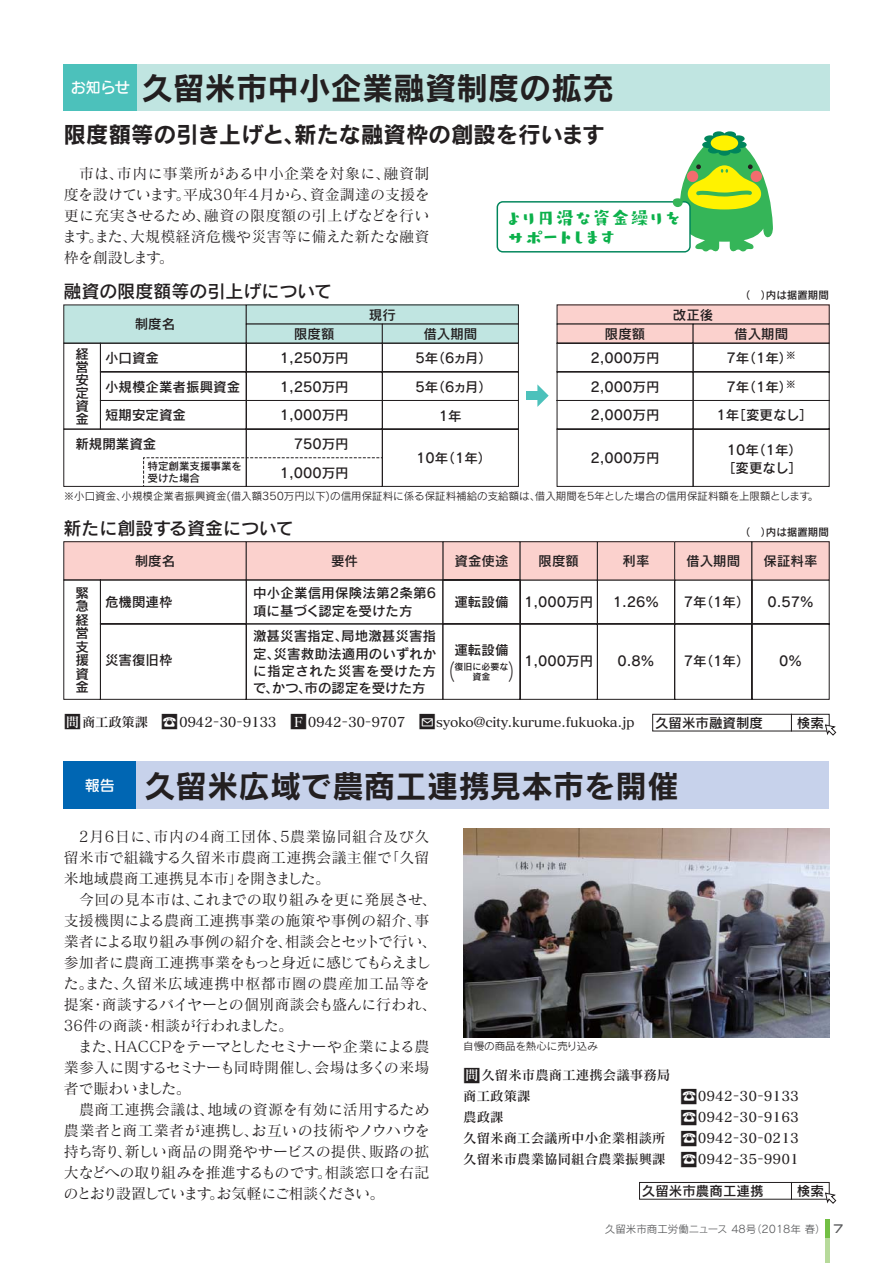
<style>
.page{position:relative;width:893px;height:1263px;background:#fff}
.page>*{position:absolute;margin:0;border:0;box-sizing:border-box;transform-origin:0 0}
.t1{font:31.5px "Rodin Pro B 90 pv RKSJ H";color:#231f20}
.t2{font:22.5px "Rodin Pro B 90 pv RKSJ H";color:#231f20}
.t3{font:22.5px "Rodin Pro M 90 pv RKSJ H";color:#231f20;scale:.75 1}
.t4{font:19.05px/19px "Baby Pop Std EB 90 pv RKSJ H";letter-spacing:-.12em;color:#0cb14b}
.t5{font:18px "Rodin Pro DB 90 pv RKSJ H";color:#231f20}
.t6{font:15px/21px "Matisse Pro M 90 pv RKSJ H";letter-spacing:.005em;color:#231f20;text-align:justify}
.t7{font:13.5px/28.7px "Rodin Pro DB 90 pv RKSJ H";color:#231f20;text-align:justify}
.t8{font:13.5px/21px "Matisse Pro DB 90 pv RKSJ H";color:#231f20}
.t9{font:13.5px "Matisse Pro DB 90 pv RKSJ H";letter-spacing:-.025em;color:#231f20}
.t10{font:13.5px/28.7px "Rodin Pro DB 90 pv RKSJ H";letter-spacing:-.09em;color:#231f20;text-align:center}
.t11{font:10.5px "Rodin Pro M 90 pv RKSJ H";color:#231f20}
.t12{font:10.5px/12px "Rodin Pro DB 90 pv RKSJ H";color:#231f20}
.t13{font:10.5px "Rodin Pro M 90 pv RKSJ H";color:#58595b}
.t14{font:9px "Rodin Pro DB 90 pv RKSJ H";color:#231f20}
.s1{font-size:17.55px}
.s2{color:#fff}
.s3{font-family:"Blair Md ITCTT Medium";font-size:12px}
</style>
<div class="page">
<img style="left:463px;top:829px;width:366px;height:208px">
<svg style="left:443px;top:541px;width:387px;height:159px"></svg>
<div style="left:520px;top:542px;width:77px;height:38px;background:#fbd1cd"></div>
<div style="left:520px;top:541px;width:78px;height:39px;border:1px solid #231f20"></div>
<div style="left:597px;top:542px;width:78px;height:38px;background:#fbd1cd"></div>
<div style="left:597px;top:541px;width:78px;height:39px;border:1px solid #231f20"></div>
<div style="left:675px;top:542px;width:77px;height:38px;background:#fbd1cd"></div>
<div style="left:674px;top:541px;width:78px;height:39px;border:1px solid #231f20"></div>
<div style="left:752px;top:542px;width:77px;height:38px;background:#fbd1cd"></div>
<div style="left:752px;top:541px;width:77px;height:39px;border:1px solid #231f20"></div>
<div style="left:557px;top:305px;width:272px;height:19px;background:#fbd1cd"></div>
<svg style="left:557px;top:324px;width:136px;height:19px;background:#ebc4c0"></svg>
<div style="left:77px;top:761px;width:752px;height:48px;background:#c7d2eb"></div>
<div style="left:64px;top:761px;width:72px;height:48px;background:#0066b3"></div>
<div style="left:639px;top:1182px;width:153px;height:17px;border:1px solid #231f20"></div>
<div style="left:791px;top:1182px;width:39px;height:17px;border:1px solid #231f20"></div>
<svg style="left:825px;top:1192px;width:12px;height:12px"></svg>
<div style="left:652px;top:714px;width:140px;height:17px;border:1px solid #231f20"></div>
<div style="left:791px;top:714px;width:39px;height:17px;border:1px solid #231f20"></div>
<svg style="left:825px;top:724px;width:12px;height:12px"></svg>
<div style="left:137px;top:64px;width:692px;height:47px;background:#c0e5e1"></div>
<div style="left:64px;top:64px;width:73px;height:47px;background:#4cc1bb"></div>
<div style="left:64px;top:542px;width:182px;height:38px;background:#fbd1cd"></div>
<div style="left:64px;top:541px;width:182px;height:39px;border:1px solid #231f20"></div>
<div style="left:246px;top:542px;width:197px;height:38px;background:#fbd1cd"></div>
<div style="left:246px;top:541px;width:197px;height:39px;border:1px solid #231f20"></div>
<div style="left:693px;top:324px;width:136px;height:19px;background:#fbd1cd"></div>
<div style="left:64px;top:305px;width:182px;height:38px;background:#c0e5e1"></div>
<div style="left:246px;top:305px;width:272px;height:19px;background:#c0e5e1"></div>
<div style="left:246px;top:324px;width:136px;height:19px;background:#c0e5e1"></div>
<div style="left:382px;top:324px;width:136px;height:19px;background:#c0e5e1"></div>
<div style="left:64px;top:429px;width:182px;height:58px;border:1px solid #231f20"></div>
<svg style="left:63px;top:579px;width:380px;height:121px"></svg>
<svg style="left:497px;top:201px;width:194px;height:52px"></svg>
<div style="left:498px;top:203px;width:191px;height:48px;background:#fff;border-radius:5px"></div>
<svg style="left:673px;top:131px;width:100px;height:121px"></svg>
<svg style="left:100px;top:343px;width:730px;height:144px"></svg>
<hr style="left:825px;top:1237px;width:4px;height:26px;background:#b7da9b">
<hr style="left:825px;top:1219px;width:4px;height:18px;background:#72bf44">
<p class="t1" style="left:71px;top:76px;width:545px"><sup>お知らせ</sup> 久留米市中小企業融資制度の拡充</p>
<p class="t2" style="left:64px;top:126px;width:542px">限度額等の引き上げと、新たな融資枠の創設を行います</p>
<p class="t6" style="left:62px;top:165px;width:369px">　市は、市内に事業所がある中小企業を対象に、融資制度を設けています。平成30年４月から、資金調達の支援を更に充実させるため、融資の限度額の引上げなどを行います。また、大規模経済危機や災害等に備えた新たな融資枠を創設します。</p>
<p class="t4" style="left:504px;top:211px;width:180px">より円滑な資金繰りをサポートします</p>
<p class="t5" style="left:64px;top:285px;width:270px">融資の限度額等の引上げについて</p>
<p class="t12" style="left:740px;top:291px;width:91px">（　）内は据置期間</p>
<p class="t7" style="left:135px;top:311px;width:42px">制度名</p>
<p class="t7" style="left:369px;top:302px;width:28px">現行</p>
<p class="t7" style="left:294px;top:321px;width:42px">限度額</p>
<p class="t7" style="left:423px;top:321px;width:55px">借入期間</p>
<p class="t7" style="left:75px;top:349px;width:14px;line-height:13px">経営安定資金</p>
<p class="t7" style="left:105px;top:346px;width:136px;text-align:left">小口資金<br>小規模企業者振興資金短期安定資金</p>
<p class="t7" style="left:280px;top:346px;width:70px;text-align:right">1,250万円<br>1,250万円<br>1,000万円<br>750万円<br>1,000万円</p>
<p class="t10" style="left:415px;top:346px;width:78px">5年（6ヵ月）<br>5年（6ヵ月）<br>1年</p>
<p class="t7" style="left:75px;top:431px;width:82px">新規開業資金</p>
<p class="t12" style="left:148px;top:462px;width:96px">特定創業支援事業を受けた場合</p>
<p class="t7" style="left:416px;top:445px;width:77px">10年（1年）</p>
<p class="t7" style="left:673px;top:302px;width:42px">改正後</p>
<p class="t7" style="left:605px;top:321px;width:42px">限度額</p>
<p class="t7" style="left:726px;top:324px;width:71px;line-height:24.2px;text-align:center">借入期間<br>7年（1年）<sup>※</sup></p>
<p class="t7" style="left:716px;top:374px;width:98px;text-align:center">7年（1年）<sup>※<br></sup>1年［変更なし］</p>
<p class="t7" style="left:591px;top:346px;width:70px">2,000万円2,000万円2,000万円</p>
<p class="t7" style="left:591px;top:445px;width:70px">2,000万円</p>
<p class="t7" style="left:722px;top:442px;width:82px;line-height:18px;text-align:center">10年（1年）［変更なし］</p>
<p class="t11" style="left:64px;top:492px;width:756px">※小口資金、小規模企業者振興資金(借入額350万円以下)の信用保証料に係る保証料補給の支給額は、借入期間を5年とした場合の信用保証料額を上限額とします。</p>
<p class="t5" style="left:64px;top:521px;width:232px">新たに創設する資金について</p>
<p class="t12" style="left:740px;top:527px;width:91px">（　）内は据置期間</p>
<p class="t7" style="left:75px;top:587px;width:14px;line-height:13.5px">緊急経営支援資金</p>
<p class="t7" style="left:135px;top:549px;width:42px">制度名</p>
<p class="t7" style="left:331px;top:549px;width:28px">要件</p>
<p class="t7" style="left:454px;top:549px;width:55px">資金使途</p>
<p class="t7" style="left:538px;top:549px;width:42px">限度額</p>
<p class="t7" style="left:622px;top:549px;width:28px">利率</p>
<p class="t7" style="left:686px;top:549px;width:55px">借入期間</p>
<p class="t7" style="left:764px;top:549px;width:56px">保証料率</p>
<p class="t7" style="left:253px;top:586px;width:185px;line-height:17.2px">中小企業信用保険法第2条第6項に基づく認定を受けた方</p>
<p class="t7" style="left:253px;top:629px;width:185px;line-height:17.2px">激甚災害指定、局地激甚災害指定、災害救助法適用のいずれかに指定された災害を受けた方で、かつ、市の認定を受けた方</p>
<p class="t7" style="left:684px;top:589px;width:67px">7年（1年）</p>
<p class="t7" style="left:105px;top:590px;width:69px">危機関連枠</p>
<p class="t7" style="left:454px;top:589px;width:140px">運転設備 1,000万円</p>
<p class="t7" style="left:613px;top:589px;width:48px">1.26％</p>
<p class="t7" style="left:767px;top:589px;width:48px">0.57％</p>
<p class="t7" style="left:454px;top:638px;width:55px">運転設備</p>
<p class="t7" style="left:105px;top:648px;width:69px">災害復旧枠</p>
<p class="t7" style="left:524px;top:648px;width:70px">1,000万円</p>
<p class="t7" style="left:618px;top:648px;width:38px">0.8％</p>
<p class="t7" style="left:684px;top:648px;width:67px">7年（1年）</p>
<p class="t7" style="left:779px;top:648px;width:24px">0％</p>
<p class="t3" style="left:438px;top:663px;width:24px">（</p>
<p class="t3" style="left:508px;top:663px;width:24px">）</p>
<p class="t14" style="left:455px;top:663px;width:55px">復旧に必要な</p>
<p class="t14" style="left:473px;top:673px;width:19px">資金</p>
<p class="t9" style="left:64px;top:717px;width:572px"><span class="s1">■</span><span class="s2">問</span>商工政策課　<span class="s1">■</span><span class="s2">☎</span> 0942－30－9133　<span class="s1">■</span><span class="s2">F</span> 0942－30－9707　<span class="s1">■</span>syoko@city.kurume.fukuoka.jp</p>
<p class="t7" style="left:655px;top:710px;width:109px">久留米市融資制度</p>
<p class="t7" style="left:797px;top:710px;width:28px">検索</p>
<p class="t1" style="left:85px;top:774px;width:595px"><sup>報告</sup> 久留米広域で農商工連携見本市を開催</p>
<p class="t6" style="left:64px;top:828px;width:375px;text-align:left">　2月6日に、市内の4商工団体、5農業協同組合及び久留米市で組織する久留米市農商工連携会議主催で「久留米地域農商工連携見本市」を開きました。<br>　今回の見本市は、これまでの取り組みを更に発展させ、支援機関による農商工連携事業の施策や事例の紹介、事業者による取り組み事例の紹介を、相談会とセットで行い、参加者に農商工連携事業をもっと身近に感じてもらえました。また、久留米広域連携中枢都市圏の農産加工品等を提案・商談するバイヤーとの個別商談会も盛んに行われ、<br>36件の商談・相談が行われました。<br>　また、HACCPをテーマとしたセミナーや企業による農業参入に関するセミナーも同時開催し、会場は多くの来場者で賑わいました。<br>　農商工連携会議は、地域の資源を有効に活用するため農業者と商工業者が連携し、お互いの技術やノウハウを持ち寄り、新しい商品の開発やサービスの提供、販路の拡大などへの取り組みを推進するものです。相談窓口を右記のとおり設置しています。お気軽にご相談ください。</p>
<p class="t11" style="left:463px;top:1042px;width:136px">自慢の商品を熱心に売り込み</p>
<p class="t8" style="left:463px;top:1067px;width:209px"><span class="s1">■</span><span class="s2">問</span>久留米市農商工連携会議事務局商工政策課</p>
<p class="t8" style="left:680px;top:1088px;width:120px"><span class="s1">■</span><span class="s2">☎</span>0942－30－9133</p>
<p class="t8" style="left:463px;top:1109px;width:337px;text-align:justify;text-indent:217px"><span class="s1">■</span><span class="s2">☎</span>0942－30－9163久留米商工会議所中小企業相談所 <span class="s1">■</span><span class="s2">☎</span>0942－30－0213久留米市農業協同組合農業振興課 <span class="s1">■</span><span class="s2">☎</span>0942－35－9901</p>
<p class="t7" style="left:642px;top:1178px;width:123px">久留米市農商工連携</p>
<p class="t7" style="left:797px;top:1178px;width:28px">検索</p>
<p class="t8" style="left:463px;top:1109px;width:42px">農政課</p>
<p class="t13" style="left:605px;top:1225px;width:240px">久留米市商工労働ニュース 48号（2018年 春） <span class="s3">7</span></p>
</div>
